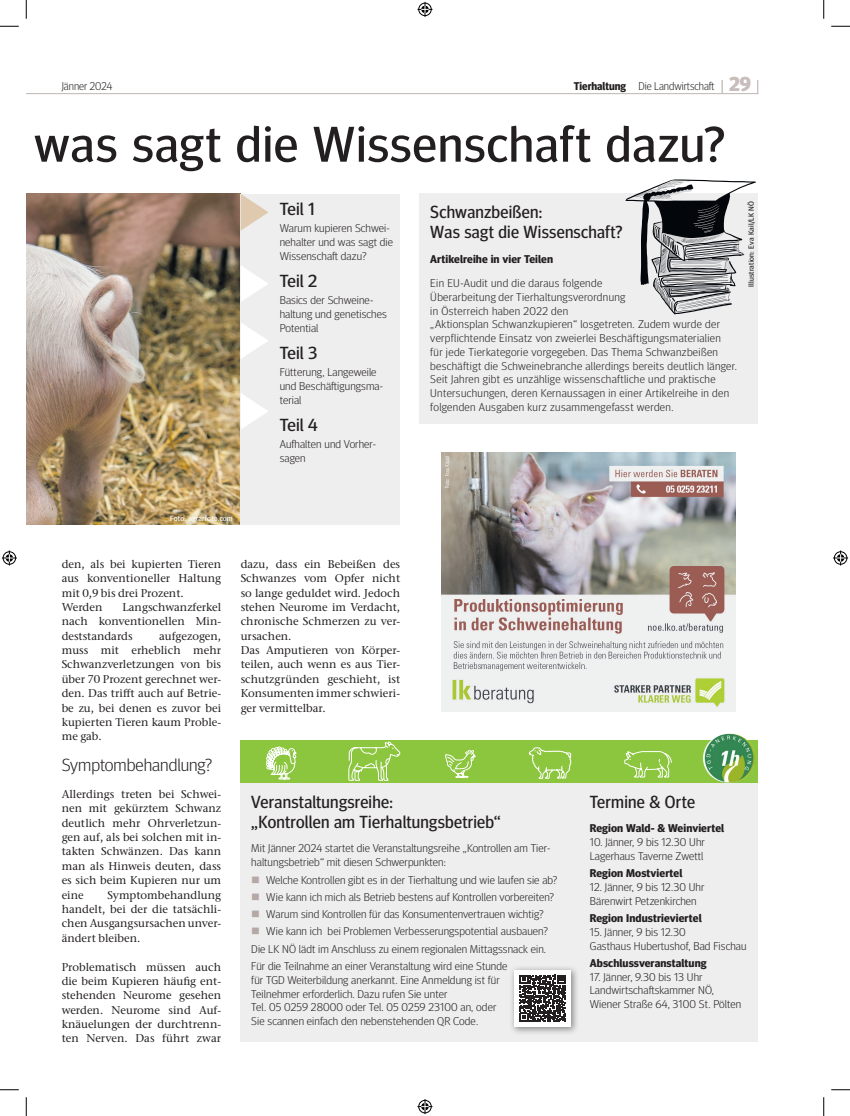
<style>
.page{position:relative;width:850px;height:1116px;background:#fff}
.page>*{position:absolute;margin:0;border:0;box-sizing:border-box;transform-origin:0 0}
.t1{font:50px "Meta Head OT";letter-spacing:.02em;color:#231f20;scale:1.05 1}
.t2{font:17.5px/20px "Meta Head OT";letter-spacing:.015em;color:#231f20}
.t3{font:17.5px "Meta Head OT";letter-spacing:.015em;color:#231f20;scale:1.05 1}
.t4{font:300 17.5px "Meta Head OT";color:#231f20;scale:1.05 1}
.t5{font:300 11.25px/13.8px "Meta Head OT";letter-spacing:.01em;color:#231f20;scale:1.05 1}
.t6{font:500 11.25px/14.4px "Stone Serif ITC Pro";color:#231f20;text-align:justify}
.t7{font:300 11.25px/13.8px "Meta Head OT";letter-spacing:.03em;color:#231f20;scale:1.05 1}
.t8{font:700 11.25px "Meta Head OT";letter-spacing:.01em;color:#231f20;scale:1.05 1}
.t9{font:300 11.25px "Meta Head OT";letter-spacing:.01em;color:#231f20}
.t10{font:7.5px "Meta Head OT";letter-spacing:.03em;color:#231f20;scale:1.05 1}
.t11{font:7.5px "Meta Head OT";letter-spacing:.03em;color:#fff;scale:1.05 1}
.s1{font-weight:700}
.s2{font-weight:700;font-size:20px;color:#c8bfbc}
</style>
<div class="page">
<img style="left:26px;top:194px;width:215px;height:330px">
<hr style="left:26px;top:93px;width:732px;height:1px;background:#c8bfbc">
<svg style="left:757px;top:80px;width:1px;height:13px"></svg>
<svg style="left:721px;top:80px;width:1px;height:13px"></svg>
<div style="left:241px;top:194px;width:159px;height:330px;background:#eeeeef"></div>
<img style="left:441px;top:453px;width:295px;height:258px">
<svg style="left:241px;top:194px;width:28px;height:37px"></svg>
<svg style="left:241px;top:266px;width:27px;height:35px"></svg>
<svg style="left:241px;top:323px;width:27px;height:35px"></svg>
<svg style="left:241px;top:394px;width:27px;height:35px"></svg>
<div style="left:420px;top:194px;width:338px;height:230px;background:#eeeeef"></div>
<svg style="left:625px;top:179px;width:131px;height:135px"></svg>
<div style="left:241px;top:740px;width:517px;height:43px;background:#8bc63e"></div>
<div style="left:241px;top:783px;width:338px;height:259px;background:#eeeeef"></div>
<div style="left:579px;top:783px;width:179px;height:259px;background:#eeeeef"></div>
<div style="left:509px;top:964px;width:71px;height:71px;background:#231f20;opacity:.5"></div>
<div style="left:514px;top:969px;width:57px;height:57px;background:#fff"></div>
<svg style="left:519px;top:974px;width:47px;height:47px"></svg>
<svg style="left:348px;top:741px;width:53px;height:40px"></svg>
<svg style="left:445px;top:750px;width:31px;height:28px"></svg>
<svg style="left:624px;top:751px;width:48px;height:27px"></svg>
<svg style="left:528px;top:747px;width:44px;height:32px"></svg>
<svg style="left:266px;top:746px;width:31px;height:34px"></svg>
<img style="left:703px;top:733px;width:51px;height:50px">
<svg style="left:0;top:25px;width:19px;height:2px"></svg>
<svg style="left:831px;top:25px;width:19px;height:2px"></svg>
<svg style="left:0;top:1089px;width:19px;height:1px"></svg>
<svg style="left:831px;top:1089px;width:19px;height:1px"></svg>
<svg style="left:25px;top:0;width:2px;height:19px"></svg>
<svg style="left:25px;top:1097px;width:2px;height:18px"></svg>
<svg style="left:823px;top:0;width:1px;height:19px"></svg>
<svg style="left:823px;top:1097px;width:1px;height:18px"></svg>
<svg style="left:417px;top:2px;width:15px;height:15px"></svg>
<svg style="left:417px;top:1099px;width:15px;height:15px"></svg>
<svg style="left:2px;top:550px;width:15px;height:15px"></svg>
<svg style="left:833px;top:550px;width:15px;height:15px"></svg>
<p class="t9" style="left:62px;top:80px;width:52px">Jänner 2024</p>
<p class="t9" style="left:574px;top:80px;width:178px"><span class="s1">Tierhaltung</span> Die Landwirtschaft <span class="s2">29</span></p>
<h1 class="t1" style="left:-13px;top:114px;width:704px">&amp; was sagt die Wissenschaft dazu?</h1>
<h2 class="t3" style="left:280px;top:198px;width:35px">Teil 1</h2>
<p class="t5" style="left:280px;top:221px;width:109px">Warum kupieren Schwei&shy;nehalter und was sagt die<br>Wissenschaft dazu?</p>
<h2 class="t3" style="left:280px;top:270px;width:37px">Teil 2</h2>
<p class="t5" style="left:280px;top:293px;width:103px">Basics der Schweine&shy;haltung und genetisches<br>Potential</p>
<h2 class="t3" style="left:280px;top:342px;width:37px">Teil 3</h2>
<p class="t5" style="left:280px;top:365px;width:100px">Fütterung, Langeweile und Beschäftigungsma&shy;terial</p>
<h2 class="t3" style="left:280px;top:414px;width:38px">Teil 4</h2>
<p class="t5" style="left:280px;top:437px;width:93px">Aufhalten und Vorher&shy;sagen</p>
<h2 class="t2" style="left:430px;top:202px;width:194px">Schwanzbeißen:<br>Was sagt die Wissenschaft?</h2>
<p class="t8" style="left:430px;top:252px;width:118px">Artikelreihe in vier Teilen</p>
<p class="t7" style="left:430px;top:276px;width:293px">Ein EU-Audit und die daraus folgende<br>Überarbeitung der Tierhaltungsverordnung<br>in Österreich haben 2022 den<br>„Aktionsplan Schwanzkupieren“ losgetreten. Zudem wurde der verpflichtende Einsatz von zweierlei Beschäftigungsmaterialien<br>für jede Tierkategorie vorgegeben. Das Thema Schwanzbeißen beschäftigt die Schweinebranche allerdings bereits deutlich länger.<br>Seit Jahren gibt es unzählige wissenschaftliche und praktische Untersuchungen, deren Kernaussagen in einer Artikelreihe in den folgenden Ausgaben kurz zusammengefasst werden.</p>
<p class="t10" style="left:746px;top:287px;width:84px;rotate:-90deg">Illustration: Eva Kail/LK NÖ</p>
<p class="t11" style="left:170px;top:513px;width:61px">Foto: agrarfoto.com</p>
<p class="t6" style="left:62px;top:557px;width:161px;text-align:left">den, als bei kupierten Tieren aus konventioneller Haltung mit 0,9 bis drei Prozent.<br>Werden</p>
<p class="t6" style="left:62px;top:600px;width:161px;text-indent:61px">Langschwanzferkel nach konventionellen Min&shy;deststandards</p>
<p class="t6" style="left:62px;top:628px;width:161px;text-indent:97px">aufgezogen, muss mit erheblich mehr Schwanzverletzungen von bis über 70 Prozent gerechnet wer&shy;den. Das trifft auch auf Betrie&shy;be zu, bei denen es zuvor bei kupierten Tieren kaum Proble&shy;me gab.</p>
<h2 class="t4" style="left:62px;top:754px;width:145px">Symptombehandlung?</h2>
<p class="t6" style="left:62px;top:787px;width:161px">Allerdings treten bei Schwei&shy;nen mit gekürztem Schwanz deutlich mehr Ohrverletzun&shy;gen auf, als bei solchen mit in&shy;takten Schwänzen. Das kann man als Hinweis deuten, dass es sich beim Kupieren nur um eine</p>
<p class="t6" style="left:62px;top:887px;width:161px;text-indent:46px">Symptombehandlung handelt, bei der die tatsächli&shy;chen Ausgangsursachen unver&shy;ändert bleiben.</p>
<p class="t6" style="left:62px;top:959px;width:161px">Problematisch müssen auch die beim Kupieren häufig ent&shy;stehenden Neurome gesehen werden. Neurome sind Auf&shy;knäuelungen der durchtrenn&shy;ten Nerven. Das führt zwar</p>
<p class="t6" style="left:241px;top:557px;width:161px;text-align:left">dazu, dass ein Bebeißen des<br>Schwanzes vom Opfer nicht so lange geduldet wird. Jedoch stehen Neurome im Verdacht, chronische Schmerzen zu ver&shy;ursachen.<br>Das Amputieren von Körper&shy;teilen, auch wenn es aus Tier&shy;schutzgründen geschieht, ist<br>Konsumenten immer schwieri&shy;ger vermittelbar.</p>
<h2 class="t2" style="left:251px;top:792px;width:251px">Veranstaltungsreihe:<br>„Kontrollen am Tierhaltungsbetrieb“</h2>
<p class="t5" style="left:251px;top:841px;width:286px">Mit Jänner 2024 startet die Veranstaltungsreihe „Kontrollen am Tier&shy;haltungsbetrieb“ mit diesen Schwerpunkten:</p>
<p class="t5" style="left:266px;top:872px;width:278px">Welche Kontrollen gibt es in der Tierhaltung und wie laufen sie ab?</p>
<p class="t5" style="left:266px;top:889px;width:275px">Wie kann ich mich als Betrieb bestens auf Kontrollen vorbereiten?</p>
<p class="t5" style="left:266px;top:907px;width:265px">Warum sind Kontrollen für das Konsumentenvertrauen wichtig?</p>
<p class="t5" style="left:266px;top:924px;width:270px">Wie kann ich bei Problemen Verbesserungspotential ausbauen?</p>
<p class="t5" style="left:251px;top:941px;width:282px">Die LK NÖ lädt im Anschluss zu einem regionalen Mittagssnack ein.</p>
<p class="t5" style="left:251px;top:959px;width:245px">Für die Teilnahme an einer Veranstaltung wird eine Stunde</p>
<p class="t5" style="left:251px;top:972px;width:238px">für TGD Weiterbildung anerkannt. Eine Anmeldung ist für Teilnehmer erforderlich. Dazu rufen Sie unter<br>Tel. 05 0259 28000 oder Tel. 05 0259 23100 an, oder Sie scannen einfach den nebenstehenden QR Code.</p>
<h2 class="t2" style="left:590px;top:792px;width:107px">Termine &amp; Orte</h2>
<p class="t8" style="left:590px;top:821px;width:129px">Region Wald- &amp; Weinviertel</p>
<p class="t5" style="left:590px;top:835px;width:111px">10. Jänner, 9 bis 12.30 Uhr<br>Lagerhaus Taverne Zwettl</p>
<p class="t8" style="left:590px;top:866px;width:90px">Region Mostviertel</p>
<p class="t5" style="left:590px;top:880px;width:111px">12. Jänner, 9 bis 12.30 Uhr<br>Bärenwirt Petzenkirchen</p>
<p class="t8" style="left:590px;top:911px;width:108px">Region Industrieviertel</p>
<p class="t5" style="left:590px;top:924px;width:151px">15. Jänner, 9 bis 12.30<br>Gasthaus Hubertushof, Bad Fischau</p>
<p class="t8" style="left:590px;top:956px;width:113px">Abschlussveranstaltung</p>
<p class="t5" style="left:590px;top:969px;width:146px">17. Jänner, 9.30 bis 13 Uhr<br>Landwirtschaftskammer NÖ,<br>Wiener Straße 64, 3100 St. Pölten</p>
</div>
